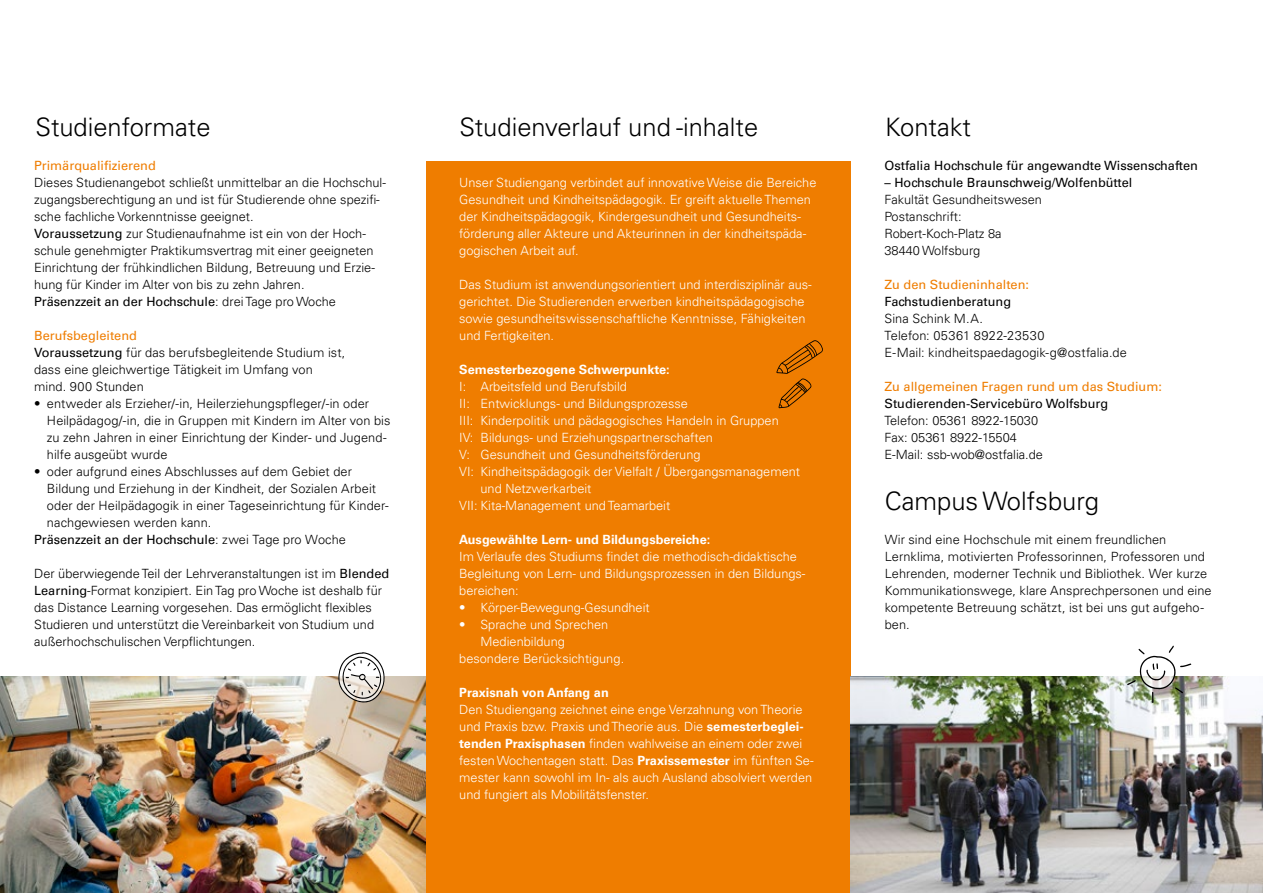
<style>
.page{position:relative;width:1263px;height:893px;background:#fff}
.page>*{position:absolute;margin:0;border:0;box-sizing:border-box;transform-origin:0 0}
.t1{font:300 25.5px "Univers LT Pro 45";color:#000}
.t2{font:300 12.75px/17px "Univers LT Pro 45";color:#000}
.t3{font:300 12.75px/17px "Univers LT Pro 45";color:#fff}
.t4{font:12.75px "Univers LT Pro 55 Roman";color:#000}
.t5{font:12.75px "Univers LT Pro 55 Roman";color:#ef7d00}
.t6{font:700 12.75px "Univers LT Pro 65";color:#fff}
.s1{font-family:"Univers LT Pro 55 Roman";font-weight:400}
.s2{font-family:"Univers LT Pro 45";font-weight:300}
.s3{font-family:"Univers LT Pro 65";font-weight:700}
</style>
<div class="page">
<div style="left:426px;top:161px;width:424px;height:732px;background:#ef7d00"></div>
<img style="left:0;top:676px;width:425px;height:217px">
<svg style="left:776px;top:340px;width:47px;height:68px"></svg>
<img style="left:850px;top:676px;width:413px;height:217px">
<img style="left:1127px;top:646px;width:65px;height:57px">
<svg style="left:337px;top:652px;width:49px;height:53px"></svg>
<h1 class="t1" style="left:35px;top:110px;width:177px">Studienformate</h1>
<h1 class="t1" style="left:459px;top:110px;width:300px">Studienverlauf und -inhalte</h1>
<h1 class="t1" style="left:885px;top:110px;width:87px">Kontakt</h1>
<p class="t5" style="left:34px;top:157px;width:123px">Primärqualifizierend</p>
<p class="t2" style="left:34px;top:174px;width:353px">Dieses Studienangebot schließt unmittelbar an die Hochschul&shy;zugangsberechtigung an und ist für Studierende ohne spezifi&shy;sche fachliche Vorkenntnisse geeignet.<br><span class="s1">Voraussetzung</span> zur Studienaufnahme ist ein von der Hoch&shy;schule genehmigter Praktikumsvertrag mit einer geeigneten Einrichtung der frühkindlichen Bildung, Betreuung und Erzie&shy;hung für Kinder im Alter von bis zu zehn Jahren.</p>
<p class="t4" style="left:34px;top:293px;width:303px">Präsenzzeit an der Hochschule<span class="s2">: drei Tage pro Woche</span></p>
<p class="t5" style="left:34px;top:327px;width:104px">Berufsbegleitend</p>
<p class="t2" style="left:34px;top:344px;width:313px"><span class="s1">Voraussetzung</span> für das berufsbegleitende Studium ist, dass eine gleichwertige Tätigkeit im Umfang von mind. 900 Stunden</p>
<p class="t2" style="left:47px;top:395px;width:345px;text-indent:-13px">• entweder als Erzieher/-in, Heilerziehungspfleger/-in oder Heilpädagog/-in, die in Gruppen mit Kindern im Alter von bis zu zehn Jahren in einer Einrichtung der Kinder- und Jugend&shy;hilfe ausgeübt wurde</p>
<p class="t2" style="left:47px;top:463px;width:343px;text-indent:-13px">• oder aufgrund eines Abschlusses auf dem Gebiet der Bildung und Erziehung in der Kindheit, der Sozialen Arbeit oder der Heilpädagogik in einer Tageseinrichtung für Kinder&shy;nachgewiesen werden kann.</p>
<p class="t4" style="left:34px;top:531px;width:313px">Präsenzzeit an der Hochschule<span class="s2">: zwei Tage pro Woche</span></p>
<p class="t2" style="left:34px;top:565px;width:356px">Der überwiegende Teil der Lehrveranstaltungen ist im <span class="s1">Blended Learning</span>-Format konzipiert. Ein Tag pro Woche ist deshalb für das Distance Learning vorgesehen. Das ermöglicht flexibles Studieren und unterstützt die Vereinbarkeit von Studium und außerhochschulischen Verpflichtungen.</p>
<p class="t4" style="left:884px;top:157px;width:315px">Ostfalia Hochschule für angewandte Wissenschaften</p>
<p class="t4" style="left:884px;top:174px;width:249px">– Hochschule Braunschweig/Wolfenbüttel</p>
<p class="t2" style="left:884px;top:191px;width:159px">Fakultät Gesundheitswesen<br>Postanschrift:<br>Robert-Koch-Platz 8a<br>38440 Wolfsburg</p>
<p class="t5" style="left:884px;top:276px;width:146px">Zu den Studieninhalten:</p>
<p class="t4" style="left:884px;top:293px;width:128px">Fachstudienberatung</p>
<p class="t2" style="left:884px;top:310px;width:244px">Sina Schink M.A.<br>Telefon: 05361 8922-23530<br>E-Mail: kindheitspaedagogik-g@ostfalia.de</p>
<p class="t5" style="left:884px;top:378px;width:279px">Zu allgemeinen Fragen rund um das Studium:</p>
<p class="t4" style="left:884px;top:395px;width:225px">Studierenden-Servicebüro Wolfsburg</p>
<p class="t2" style="left:884px;top:412px;width:160px">Telefon: 05361 8922-15030<br>Fax: 05361 8922-15504<br>E-Mail: ssb-wob@ostfalia.de</p>
<p class="t3" style="left:459px;top:174px;width:359px">Unser Studiengang verbindet auf innovative Weise die Bereiche Gesundheit und Kindheitspädagogik. Er greift aktuelle Themen der Kindheitspädagogik, Kindergesundheit und Gesundheits&shy;förderung aller Akteure und Akteurinnen in der kindheitspäda&shy;gogischen Arbeit auf.</p>
<p class="t3" style="left:459px;top:276px;width:354px">Das Studium ist anwendungsorientiert und interdisziplinär aus&shy;gerichtet. Die Studierenden erwerben kindheitspädagogische sowie gesundheitswissenschaftliche Kenntnisse, Fähigkeiten und Fertigkeiten.</p>
<p class="t6" style="left:459px;top:361px;width:212px">Semesterbezogene Schwerpunkte:</p>
<p class="t3" style="left:459px;top:378px;width:169px">I: Arbeitsfeld und Berufsbild</p>
<p class="t3" style="left:459px;top:395px;width:230px">II: Entwicklungs- und Bildungsprozesse</p>
<p class="t3" style="left:459px;top:412px;width:321px">III: Kinderpolitik und pädagogisches Handeln in Gruppen</p>
<p class="t3" style="left:459px;top:429px;width:255px">IV: Bildungs- und Erziehungspartnerschaften</p>
<p class="t3" style="left:459px;top:446px;width:243px">V: Gesundheit und Gesundheitsförderung</p>
<p class="t3" style="left:459px;top:463px;width:342px">VI: Kindheitspädagogik der Vielfalt / Übergangsmanagement</p>
<p class="t3" style="left:480px;top:480px;width:112px">und Netzwerkarbeit</p>
<p class="t3" style="left:459px;top:497px;width:212px">VII: Kita-Management und Teamarbeit</p>
<p class="t6" style="left:459px;top:531px;width:253px">Ausgewählte Lern- und Bildungsbereiche:</p>
<p class="t3" style="left:459px;top:548px;width:348px">Im Verlaufe des Studiums findet die methodisch-didaktische<br>Begleitung von Lern- und Bildungsprozessen in den Bildungs&shy;bereichen:</p>
<p class="t3" style="left:459px;top:599px;width:192px">• Körper-Bewegung-Gesundheit</p>
<p class="t3" style="left:459px;top:616px;width:151px">• Sprache und Sprechen</p>
<p class="t3" style="left:480px;top:633px;width:86px">Medienbildung</p>
<p class="t3" style="left:459px;top:650px;width:166px">besondere Berücksichtigung.</p>
<p class="t6" style="left:459px;top:684px;width:151px">Praxisnah von Anfang an</p>
<p class="t3" style="left:459px;top:701px;width:356px">Den Studiengang zeichnet eine enge Verzahnung von Theorie und Praxis bzw. Praxis und Theorie aus. Die <span class="s3">semesterbeglei&shy;tenden Praxisphasen</span> finden wahlweise an einem oder zwei festen Wochentagen statt. Das <span class="s3">Praxissemester</span> im fünften Se&shy;mester kann sowohl im In- als auch Ausland absolviert werden und fungiert als Mobilitätsfenster.</p>
<h1 class="t1" style="left:885px;top:484px;width:216px">Campus Wolfsburg</h1>
<p class="t2" style="left:885px;top:531px;width:328px">Wir sind eine Hochschule mit einem freundlichen Lernklima, motivierten Professorinnen, Professoren und Lehrenden, moderner Technik und Bibliothek. Wer kurze Kommunikationswege, klare Ansprechpersonen und eine kompetente Betreuung schätzt, ist bei uns gut aufgeho&shy;ben.</p>
</div>
